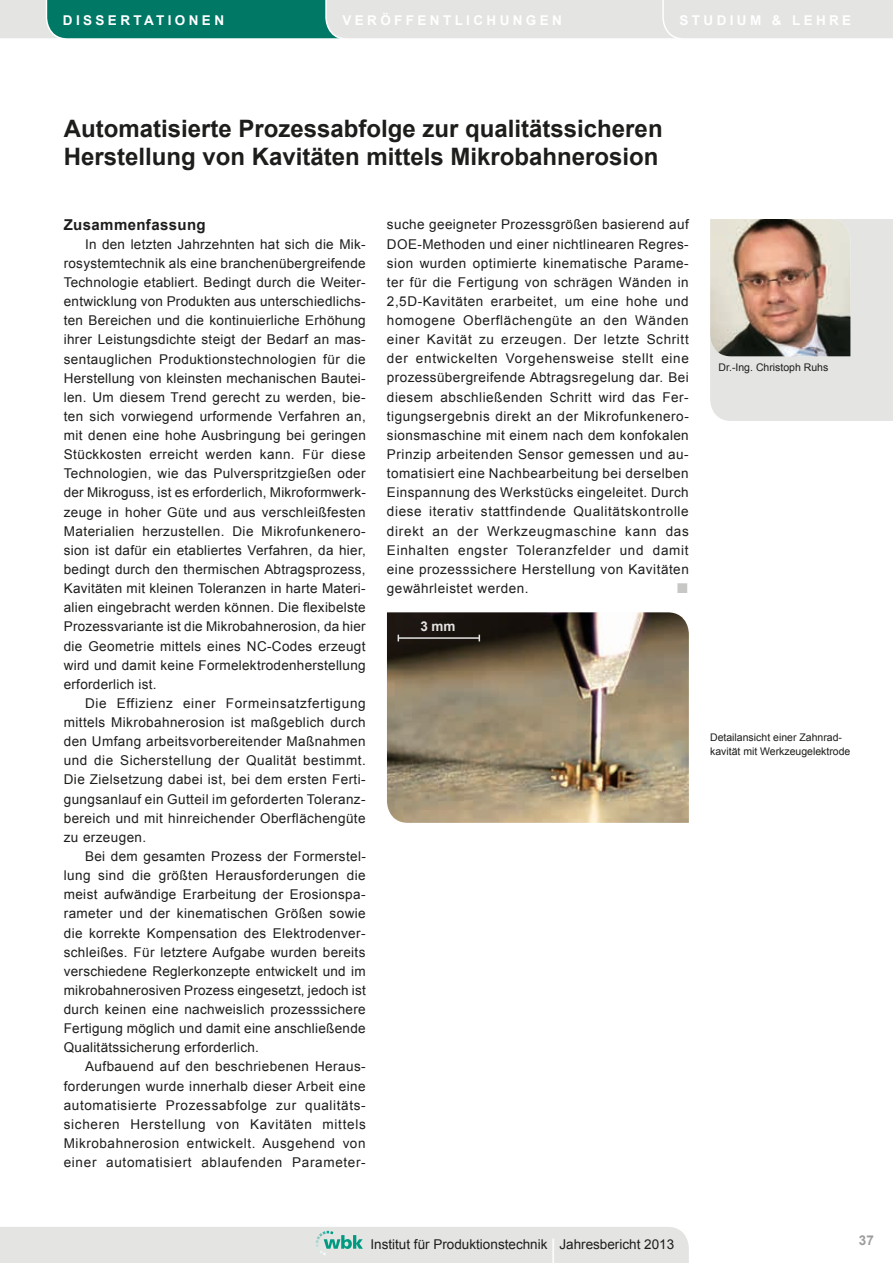
<style>
.page{position:relative;width:893px;height:1263px;background:#fff}
.page>*{position:absolute;margin:0;border:0;box-sizing:border-box;transform-origin:0 0}
.t1{font:52.05px "Arial";color:#fff;scale:.3 1}
.t2{font:700 24px/28.8px "Arial";color:#1d1d1b}
.t3{font:21px "Arial";color:#c7c7c6}
.t4{font:700 15px "Arial";letter-spacing:.025em;color:#1d1d1b}
.t5{font:13.5px/19.2px "Arial";letter-spacing:.02em;color:#1d1d1b;text-align:justify}
.t6{font:13.5px "Arial";color:#1d1d1b}
.t7{font:700 13.5px "Arial";letter-spacing:.25em;color:#fff}
.t8{font:700 13.5px "Arial";color:#e4e4e3}
.t9{font:700 13.5px "Arial";color:#9d9d9d}
.t10{font:10.5px/13.5px "Arial";color:#1d1d1b}
</style>
<div class="page">
<div style="left:710px;top:219px;width:183px;height:202px;background:#e4e4e3"></div>
<img style="left:710px;top:219px;width:140px;height:137px">
<div style="left:0;top:1227px;width:689px;height:36px;background:#e4e4e3"></div>
<svg style="left:0;top:0;width:893px;height:39px;background:#9ec3bd"></svg>
<img style="left:387px;top:612px;width:302px;height:211px">
<hr style="left:398px;top:637px;width:81px;height:2px;background:#e4e4e3">
<p class="t7" style="left:63px;top:11px;width:163px">DISSERTATIONEN</p>
<p class="t7" style="left:343px;top:11px;width:221px">VERÖFFENTLICHUNGEN</p>
<p class="t7" style="left:680px;top:11px;width:173px">STUDIUM &amp; LEHRE</p>
<h2 class="t2" style="left:64px;top:114px;width:600px">Automatisierte Prozessabfolge zur qualitätssicheren<br>Herstellung von Kavitäten mittels Mikrobahnerosion</h2>
<p class="t4" style="left:64px;top:214px;width:143px">Zusammenfassung</p>
<p class="t5" style="left:64px;top:235px;width:304px;text-indent:21px">In den letzten Jahrzehnten hat sich die Mik&shy;rosystemtechnik als eine branchenübergreifende Technologie etabliert. Bedingt durch die Weiter&shy;entwicklung von Produkten aus unterschiedlichs&shy;ten Bereichen und die kontinuierliche Erhöhung ihrer Leistungsdichte steigt der Bedarf an mas&shy;sentauglichen Produktionstechnologien für die Herstellung von kleinsten mechanischen Bautei&shy;len. Um diesem Trend gerecht zu werden, bie&shy;ten sich vorwiegend urformende Verfahren an, mit denen eine hohe Ausbringung bei geringen Stückkosten erreicht werden kann. Für diese Technologien, wie das Pulverspritzgießen oder der Mikroguss, ist es erforderlich, Mikroformwerk&shy;zeuge in hoher Güte und aus verschleißfesten Materialien herzustellen. Die Mikrofunkenero&shy;sion ist dafür ein etabliertes Verfahren, da hier, bedingt durch den thermischen Abtragsprozess, Kavitäten mit kleinen Toleranzen in harte Materi&shy;alien eingebracht werden können. Die flexibelste Prozessvariante ist die Mikrobahnerosion, da hier die Geometrie mittels eines NC-Codes erzeugt wird und damit keine Formelektrodenherstellung erforderlich ist.</p>
<p class="t5" style="left:64px;top:694px;width:304px;text-indent:21px">Die Effizienz einer Formeinsatzfertigung mittels Mikrobahnerosion ist maßgeblich durch den Umfang arbeitsvorbereitender Maßnahmen und die Sicherstellung der Qualität bestimmt.<br>Die Zielsetzung dabei ist, bei dem ersten Ferti&shy;gungsanlauf ein Gutteil im geforderten Toleranz&shy;bereich und mit hinreichender Oberflächengüte zu erzeugen.</p>
<p class="t5" style="left:64px;top:847px;width:304px;text-indent:21px">Bei dem gesamten Prozess der Formerstel&shy;lung sind die größten Herausforderungen die meist aufwändige Erarbeitung der Erosionspa&shy;rameter und der kinematischen Größen sowie die korrekte Kompensation des Elektrodenver&shy;schleißes. Für letztere Aufgabe wurden bereits verschiedene Reglerkonzepte entwickelt und im mikrobahnerosiven Prozess eingesetzt, jedoch ist durch keinen eine nachweislich prozesssichere Fertigung möglich und damit eine anschließende Qualitätssicherung erforderlich.</p>
<p class="t5" style="left:64px;top:1057px;width:304px;text-indent:21px">Aufbauend auf den beschriebenen Heraus&shy;forderungen wurde innerhalb dieser Arbeit eine automatisierte Prozessabfolge zur qualitäts&shy;sicheren Herstellung von Kavitäten mittels Mikrobahnerosion entwickelt. Ausgehend von einer automatisiert ablaufenden Parameter-</p>
<p class="t5" style="left:387px;top:215px;width:304px">suche geeigneter Prozessgrößen basierend auf DOE-Methoden und einer nichtlinearen Regres&shy;sion wurden optimierte kinematische Parame&shy;ter für die Fertigung von schrägen Wänden in 2,5D-Kavitäten erarbeitet, um eine hohe und homogene Oberflächengüte an den Wänden einer Kavität zu erzeugen. Der letzte Schritt der entwickelten Vorgehensweise stellt eine prozessübergreifende Abtragsregelung dar. Bei diesem abschließenden Schritt wird das Fer&shy;tigungsergebnis direkt an der Mikrofunkenero&shy;sionsmaschine mit einem nach dem konfokalen Prinzip arbeitenden Sensor gemessen und au&shy;tomatisiert eine Nachbearbeitung bei derselben Einspannung des Werkstücks eingeleitet. Durch diese iterativ stattfindende Qualitätskontrolle direkt an der Werkzeugmaschine kann das Einhalten engster Toleranzfelder und damit eine prozesssichere Herstellung von Kavitäten gewährleistet werden.</p>
<h3 class="t3" style="left:676px;top:572px;width:14px">■</h3>
<p class="t8" style="left:420px;top:617px;width:37px">3 mm</p>
<p class="t10" style="left:719px;top:361px;width:111px">Dr.-Ing. Christoph Ruhs</p>
<p class="t10" style="left:710px;top:731px;width:142px">Detailansicht einer Zahnrad&shy;kavität mit Werkzeugelektrode</p>
<p class="t6" style="left:370px;top:1235px;width:179px">Institut für Produktionstechnik</p>
<h1 class="t1" style="left:551px;top:1223px;width:16px">I</h1>
<p class="t6" style="left:559px;top:1235px;width:116px">Jahresbericht 2013</p>
<p class="t9" style="left:859px;top:1232px;width:17px">37</p>
</div>
